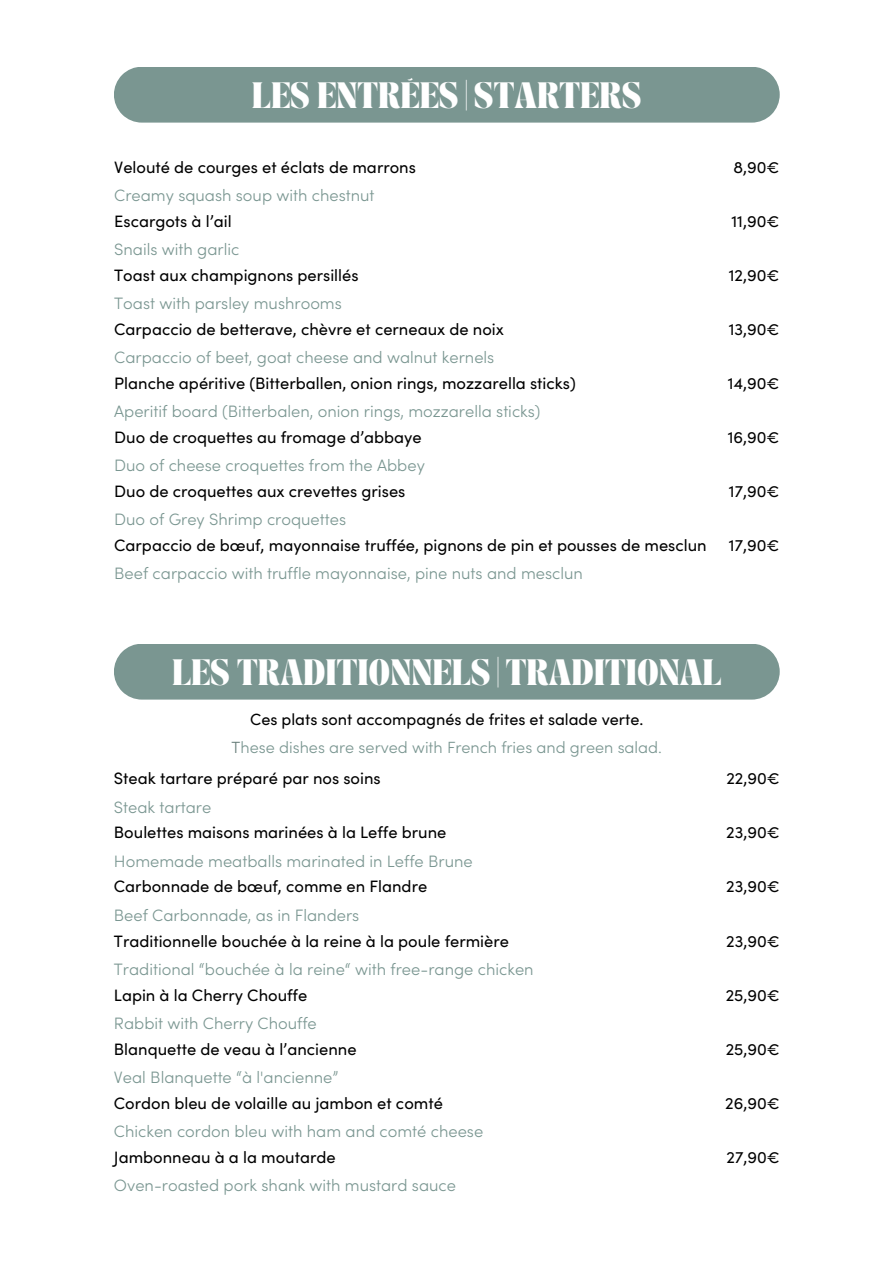
<style>
.page{position:relative;width:894px;height:1264px;background:#fff}
.page>*{position:absolute;margin:0;border:0;box-sizing:border-box;transform-origin:0 0}
.t1{font:700 22.5px "TANASHFORD";color:#fff}
.t2{font:16.5px "Sofia Pro";color:#000}
.t3{font:300 16.5px "Sofia Pro";color:#7a9691}
.t4{font:300 16.2px "Sofia Pro";color:#7a9691}
.t5{font:16.2px "Sofia Pro";color:#000}
.s1{color:#677d79}
</style>
<div class="page">
<div style="left:114px;top:67px;width:665px;height:56px;background:#7a9691"></div>
<div style="left:114px;top:644px;width:665px;height:55px;background:#7a9691"></div>
<h1 class="t1" style="left:252px;top:81px;width:391px">LES ENTRÉES | STARTERS</h1>
<p class="t2" style="left:114px;top:161px;width:303px">Velouté de courges et éclats de marrons</p>
<p class="t3" style="left:114px;top:189px;width:262px">Creamy squash soup with chestnut</p>
<p class="t2" style="left:114px;top:215px;width:119px">Escargots à l’ail</p>
<p class="t3" style="left:114px;top:243px;width:127px">Snails with garlic</p>
<p class="t2" style="left:114px;top:269px;width:246px">Toast aux champignons persillés</p>
<p class="t3" style="left:114px;top:297px;width:229px">Toast with parsley mushrooms</p>
<p class="t2" style="left:114px;top:323px;width:391px">Carpaccio de betterave, chèvre et cerneaux de noix</p>
<p class="t3" style="left:114px;top:351px;width:381px">Carpaccio of beet, goat cheese and walnut kernels</p>
<p class="t2" style="left:114px;top:377px;width:463px">Planche apéritive (Bitterballen, onion rings, mozzarella sticks)</p>
<p class="t3" style="left:114px;top:405px;width:427px">Aperitif board (Bitterbalen, onion rings, mozzarella sticks)</p>
<p class="t2" style="left:114px;top:431px;width:309px">Duo de croquettes au fromage d’abbaye</p>
<p class="t3" style="left:114px;top:459px;width:312px">Duo of cheese croquettes from the Abbey</p>
<p class="t2" style="left:114px;top:485px;width:293px">Duo de croquettes aux crevettes grises</p>
<p class="t3" style="left:114px;top:513px;width:233px">Duo of Grey Shrimp croquettes</p>
<p class="t2" style="left:114px;top:539px;width:594px">Carpaccio de bœuf, mayonnaise truffée, pignons de pin et pousses de mesclun</p>
<p class="t3" style="left:114px;top:567px;width:470px">Beef carpaccio with truffle mayonnaise, pine nuts and mesclun</p>
<p class="t2" style="left:733px;top:161px;width:47px">8,90€</p>
<p class="t2" style="left:731px;top:215px;width:49px">11,90€</p>
<p class="t2" style="left:728px;top:269px;width:52px">12,90€</p>
<p class="t2" style="left:728px;top:323px;width:52px">13,90€</p>
<p class="t2" style="left:727px;top:377px;width:53px">14,90€</p>
<p class="t2" style="left:727px;top:431px;width:53px">16,90€</p>
<p class="t2" style="left:728px;top:485px;width:52px">17,90€</p>
<p class="t2" style="left:728px;top:539px;width:52px">17,90€</p>
<p class="t1" style="left:172px;top:658px;width:551px">LES TRADITIONNELS | TRADITIONAL</p>
<h1 class="t5" style="left:250px;top:713px;width:394px">Ces plats sont accompagnés de frites et salade verte.</h1>
<p class="t4" style="left:231px;top:741px;width:431px"><span class="s1">T</span>hese dishes are served with French fries and green salad.</p>
<p class="t2" style="left:114px;top:772px;width:268px">Steak tartare préparé par nos soins</p>
<p class="t3" style="left:114px;top:800px;width:99px">Steak tartare</p>
<p class="t2" style="left:114px;top:826px;width:334px">Boulettes maisons marinées à la Leffe brune</p>
<p class="t3" style="left:114px;top:854px;width:360px">Homemade meatballs marinated in Leffe Brune</p>
<p class="t2" style="left:114px;top:880px;width:315px">Carbonnade de bœuf, comme en Flandre</p>
<p class="t3" style="left:114px;top:908px;width:247px">Beef Carbonnade, as in Flanders</p>
<p class="t2" style="left:114px;top:934px;width:396px">Traditionnelle bouchée à la reine à la poule fermière</p>
<p class="t3" style="left:114px;top:962px;width:421px">Traditional “bouchée à la reine“ with free-range chicken</p>
<p class="t2" style="left:114px;top:988px;width:195px">Lapin à la Cherry Chouffe</p>
<p class="t3" style="left:114px;top:1016px;width:204px">Rabbit with Cherry Chouffe</p>
<p class="t2" style="left:114px;top:1042px;width:244px">Blanquette de veau à l’ancienne</p>
<p class="t3" style="left:114px;top:1070px;width:226px">Veal Blanquette “à l'ancienne”</p>
<p class="t2" style="left:114px;top:1096px;width:330px">Cordon bleu de volaille au jambon et comté</p>
<p class="t3" style="left:114px;top:1124px;width:371px">Chicken cordon bleu with ham and comté cheese</p>
<p class="t2" style="left:114px;top:1150px;width:223px">Jambonneau à a la moutarde</p>
<p class="t3" style="left:114px;top:1178px;width:343px">Oven-roasted pork shank with mustard sauce</p>
<p class="t2" style="left:726px;top:772px;width:55px">22,90€</p>
<p class="t2" style="left:726px;top:826px;width:55px">23,90€</p>
<p class="t2" style="left:726px;top:880px;width:55px">23,90€</p>
<p class="t2" style="left:726px;top:934px;width:55px">23,90€</p>
<p class="t2" style="left:725px;top:988px;width:55px">25,90€</p>
<p class="t2" style="left:725px;top:1042px;width:55px">25,90€</p>
<p class="t2" style="left:725px;top:1096px;width:56px">26,90€</p>
<p class="t2" style="left:726px;top:1150px;width:55px">27,90€</p>
</div>
